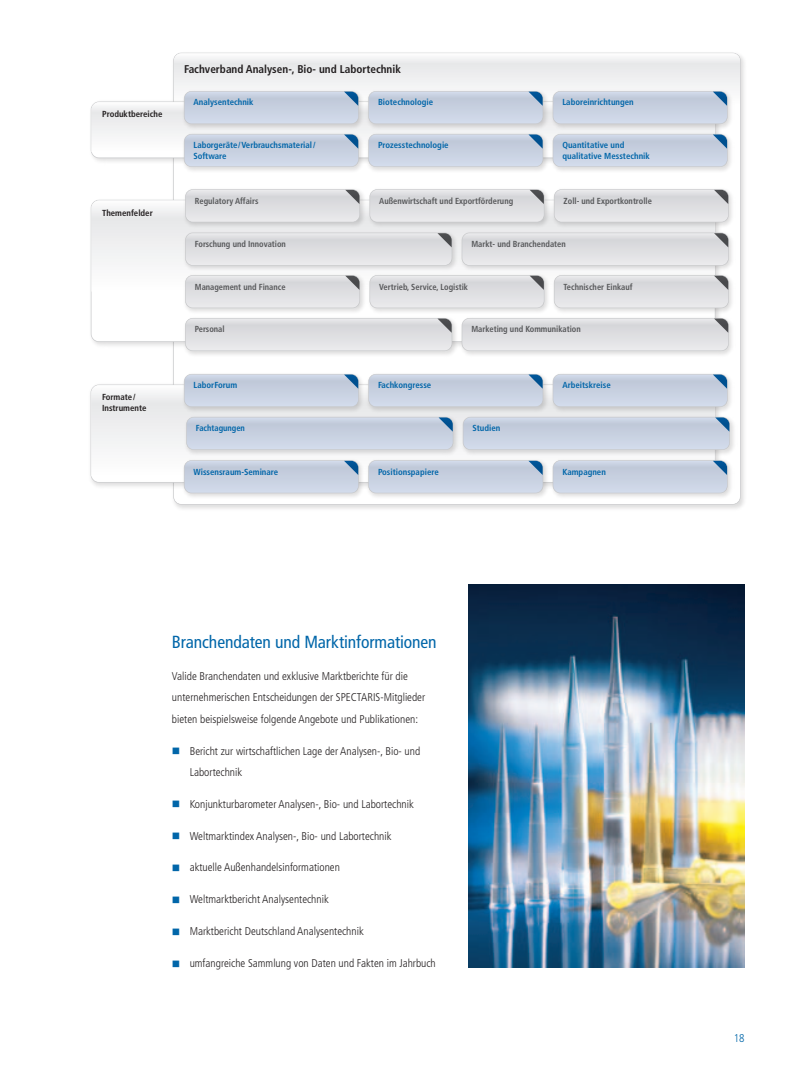
<style>
.page{position:relative;width:805px;height:1081px;background:#fff}
.page>*{position:absolute;margin:0;border:0;box-sizing:border-box;transform-origin:0 0}
.t1{font:condensed 17.5px "Frutiger";letter-spacing:-.005em;color:#0166a9}
.t2{font:300 condensed 11.25px/21.2px "Frutiger";color:#231f20}
.t3{font:700 condensed 11.25px "Frutiger";color:#231f20}
.t4{font:300 condensed 11.25px "Frutiger";color:#0166a9}
.t5{font:700 condensed 8.75px/10.5px "Frutiger";color:#0166a9}
.t6{font:700 condensed 8.75px "Frutiger";color:#57585a;scale:.96 1}
.t7{font:700 condensed 8.75px/10.5px "Frutiger";color:#231f20}
.t8{font:700 condensed 8.75px "Frutiger";color:#0166a9;scale:.96 1}
.s1{color:#0166a9}
</style>
<div class="page">
<svg style="left:91px;top:291px;width:90px;height:51px"></svg>
<svg style="left:91px;top:200px;width:90px;height:91px"></svg>
<img style="left:90px;top:381px;width:90px;height:109px">
<svg style="left:91px;top:385px;width:92px;height:91px"></svg>
<svg style="left:91px;top:53px;width:648px;height:114px"></svg>
<img style="left:180px;top:370px;width:554px;height:44px">
<svg style="left:184px;top:374px;width:175px;height:33px"></svg>
<svg style="left:368px;top:374px;width:175px;height:33px"></svg>
<svg style="left:552px;top:374px;width:175px;height:33px"></svg>
<img style="left:180px;top:457px;width:554px;height:43px">
<svg style="left:184px;top:460px;width:175px;height:33px"></svg>
<svg style="left:368px;top:460px;width:175px;height:33px"></svg>
<svg style="left:552px;top:460px;width:175px;height:33px"></svg>
<img style="left:181px;top:186px;width:554px;height:172px">
<svg style="left:185px;top:189px;width:175px;height:33px"></svg>
<svg style="left:369px;top:189px;width:175px;height:33px"></svg>
<svg style="left:553px;top:189px;width:175px;height:33px"></svg>
<svg style="left:185px;top:233px;width:267px;height:33px"></svg>
<svg style="left:461px;top:233px;width:267px;height:33px"></svg>
<svg style="left:185px;top:318px;width:267px;height:33px"></svg>
<svg style="left:461px;top:318px;width:267px;height:33px"></svg>
<svg style="left:185px;top:275px;width:175px;height:33px"></svg>
<svg style="left:369px;top:275px;width:175px;height:33px"></svg>
<svg style="left:553px;top:275px;width:175px;height:33px"></svg>
<img style="left:183px;top:413px;width:553px;height:44px">
<svg style="left:186px;top:417px;width:267px;height:33px"></svg>
<svg style="left:462px;top:417px;width:267px;height:33px"></svg>
<img style="left:468px;top:584px;width:276px;height:383px">
<p class="t7" style="left:102px;top:109px;width:62px">Produktbereiche</p>
<p class="t7" style="left:102px;top:207px;width:52px">Themenfelder</p>
<p class="t7" style="left:102px;top:392px;width:46px">Formate/<br>Instrumente</p>
<p class="t3" style="left:184px;top:62px;width:218px">Fachverband Analysen-, Bio- und Labortechnik</p>
<p class="t5" style="left:193px;top:97px;width:61px">Analysentechnik</p>
<p class="t5" style="left:378px;top:97px;width:57px">Biotechnologie</p>
<p class="t5" style="left:562px;top:97px;width:73px">Laboreinrichtungen</p>
<p class="t5" style="left:193px;top:140px;width:123px">Laborgeräte/Verbrauchsmaterial/<br>Software</p>
<p class="t5" style="left:378px;top:140px;width:72px">Prozesstechnologie</p>
<p class="t5" style="left:562px;top:140px;width:89px">Quantitative und qualitative Messtechnik</p>
<p class="t6" style="left:195px;top:195px;width:68px">Regulatory Affairs</p>
<p class="t6" style="left:379px;top:195px;width:141px">Außenwirtschaft und Exportförderung</p>
<p class="t6" style="left:563px;top:195px;width:93px">Zoll- und Exportkontrolle</p>
<p class="t6" style="left:195px;top:239px;width:96px">Forschung und Innovation</p>
<p class="t6" style="left:471px;top:239px;width:100px">Markt- und Branchendaten</p>
<p class="t6" style="left:195px;top:281px;width:96px">Management und Finance</p>
<p class="t6" style="left:379px;top:281px;width:94px">Vertrieb, Service, Logistik</p>
<p class="t6" style="left:563px;top:281px;width:73px">Technischer Einkauf</p>
<p class="t6" style="left:195px;top:324px;width:33px">Personal</p>
<p class="t6" style="left:471px;top:324px;width:115px">Marketing und Kommunikation</p>
<p class="t5" style="left:193px;top:380px;width:45px">LaborForum</p>
<p class="t5" style="left:378px;top:380px;width:55px">Fachkongresse</p>
<p class="t5" style="left:562px;top:380px;width:50px">Arbeitskreise</p>
<p class="t8" style="left:196px;top:423px;width:53px">Fachtagungen</p>
<p class="t5" style="left:472px;top:423px;width:29px">Studien</p>
<p class="t5" style="left:193px;top:466px;width:86px">Wissensraum-Seminare</p>
<p class="t5" style="left:378px;top:466px;width:62px">Positionspapiere</p>
<p class="t5" style="left:562px;top:466px;width:45px">Kampagnen</p>
<h1 class="t1" style="left:172px;top:632px;width:266px">Branchendaten und Marktinformationen</h1>
<p class="t2" style="left:172px;top:666px;width:255px">Valide Branchendaten und exklusive Marktberichte für die unternehmerischen Entscheidungen der SPECTARIS-Mitglieder bieten beispielsweise folgende Angebote und Publikationen:</p>
<p class="t2" style="left:190px;top:740px;width:232px;text-indent:-18px"><span class="s1">■</span> Bericht zur wirtschaftlichen Lage der Analysen-, Bio- und<br>Labortechnik</p>
<p class="t2" style="left:172px;top:793px;width:243px"><span class="s1">■</span> Konjunkturbarometer Analysen-, Bio- und Labortechnik</p>
<p class="t2" style="left:172px;top:825px;width:221px"><span class="s1">■</span> Weltmarktindex Analysen-, Bio- und Labortechnik</p>
<p class="t2" style="left:172px;top:857px;width:169px"><span class="s1">■</span> aktuelle Außenhandelsinformationen</p>
<p class="t2" style="left:172px;top:889px;width:158px"><span class="s1">■</span> Weltmarktbericht Analysentechnik</p>
<p class="t2" style="left:172px;top:921px;width:193px"><span class="s1">■</span> Marktbericht Deutschland Analysentechnik</p>
<p class="t2" style="left:172px;top:952px;width:265px"><span class="s1">■</span> umfangreiche Sammlung von Daten und Fakten im Jahrbuch</p>
<p class="t4" style="left:733px;top:1031px;width:12px">18</p>
</div>
